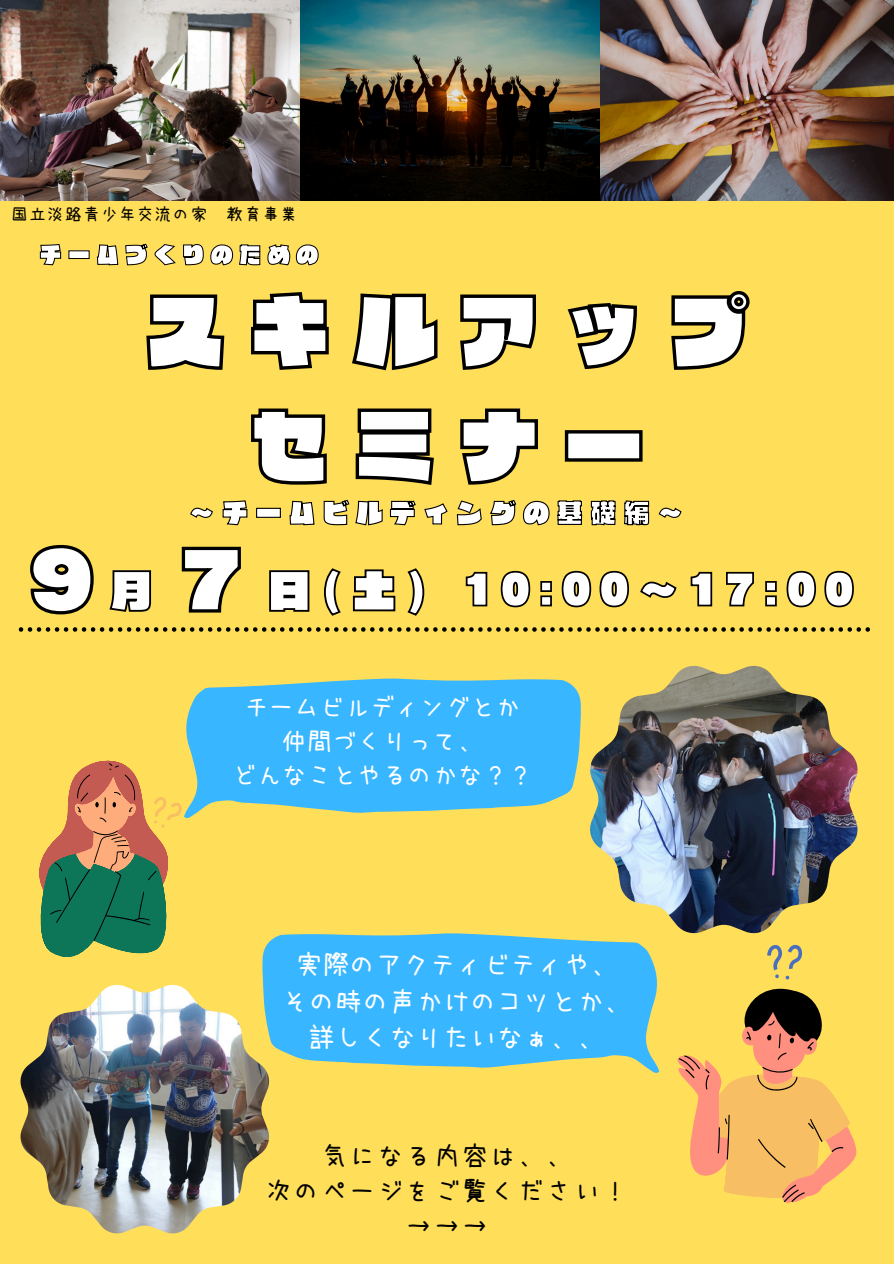
<style>
.page{position:relative;width:894px;height:1264px;background:#fff}
.page>*{position:absolute;margin:0;border:0;box-sizing:border-box;transform-origin:0 0}
.t1{font:82.5px/114.8px "Canva Raglan Std UB";letter-spacing:.265em;color:#fff;text-align:center}
.t2{font:42px "Canva Raglan Std UB";letter-spacing:.2em;color:#fff}
.t3{font:26.7px/36.2px "uzura font";letter-spacing:.005em;color:#fff;text-align:center}
.t4{font:26.4px "Canva Raglan Std UB";letter-spacing:.265em;color:#fff}
.t5{font:25.5px/34.8px "uzura font";letter-spacing:.1em;color:#000;text-align:center}
.t6{font:25.05px/33.9px "uzura font";letter-spacing:.005em;color:#fff;text-align:center}
.t7{font:22.5px "Canva Raglan Std UB";letter-spacing:.265em;color:#fff}
.t8{font:16.5px "uzura font";letter-spacing:.09em;color:#000}
.s1{color:rgb(0 0 0/0)}
.s2{font-size:80.1px}
.s3{font-size:45px}
</style>
<div class="page">
<div style="left:0;top:0;width:893px;height:1263px;background:#ffde59"></div>
<img style="left:0;top:0;width:893px;height:200px">
<svg style="left:19px;top:627px;width:850px;height:4px"></svg>
<svg style="left:39px;top:760px;width:143px;height:197px"></svg>
<svg style="left:184px;top:678px;width:397px;height:140px;fill:#38b6ff"></svg>
<svg style="left:677px;top:944px;width:179px;height:259px"></svg>
<img style="left:590px;top:666px;width:267px;height:267px">
<svg style="left:146px;top:291px;width:604px;height:80px"></svg>
<svg style="left:251px;top:408px;width:392px;height:77px"></svg>
<svg style="left:30px;top:544px;width:64px;height:71px"></svg>
<svg style="left:109px;top:570px;width:43px;height:42px"></svg>
<svg style="left:181px;top:546px;width:60px;height:67px"></svg>
<svg style="left:269px;top:568px;width:156px;height:48px"></svg>
<svg style="left:465px;top:570px;width:389px;height:38px"></svg>
<svg style="left:39px;top:243px;width:280px;height:23px"></svg>
<svg style="left:190px;top:499px;width:492px;height:27px"></svg>
<img style="left:21px;top:984px;width:248px;height:249px">
<svg style="left:262px;top:933px;width:397px;height:140px;fill:#38b6ff"></svg>
<h3 class="t8" style="left:11px;top:206px;width:287px">国立淡路青少年交流の家 教育事業</h3>
<p class="t7" style="left:39px;top:243px;width:281px">チームづくりのための</p>
<h1 class="t1" style="left:144px;top:273px;width:607px">スキルアップセミナー</h1>
<h4 class="t4" style="left:188px;top:499px;width:491px"><span class="s1">～</span>チームビルディングの基礎編<span class="s1">～</span></h4>
<h2 class="t2" style="left:22px;top:568px;width:833px"><span class="s2">９</span><span class="s3">月</span><span class="s2">７</span><span class="s3">日 (土 )</span> 10:00<span class="s1">～</span> 17:00</h2>
<p class="t6" style="left:231px;top:690px;width:303px">チームビルディングとか仲間づくりって、<br>どんなことやるのかな？？</p>
<p class="t3" style="left:282px;top:946px;width:350px">実際のアクティビティや、その時の声かけのコツとか、詳しくなりたいなぁ、、</p>
<p class="t5" style="left:265px;top:1138px;width:363px">気になる内容は、、<br>次のページをご覧ください！</p>
<p class="t5" style="left:406px;top:1208px;width:83px">→→→</p>
</div>
